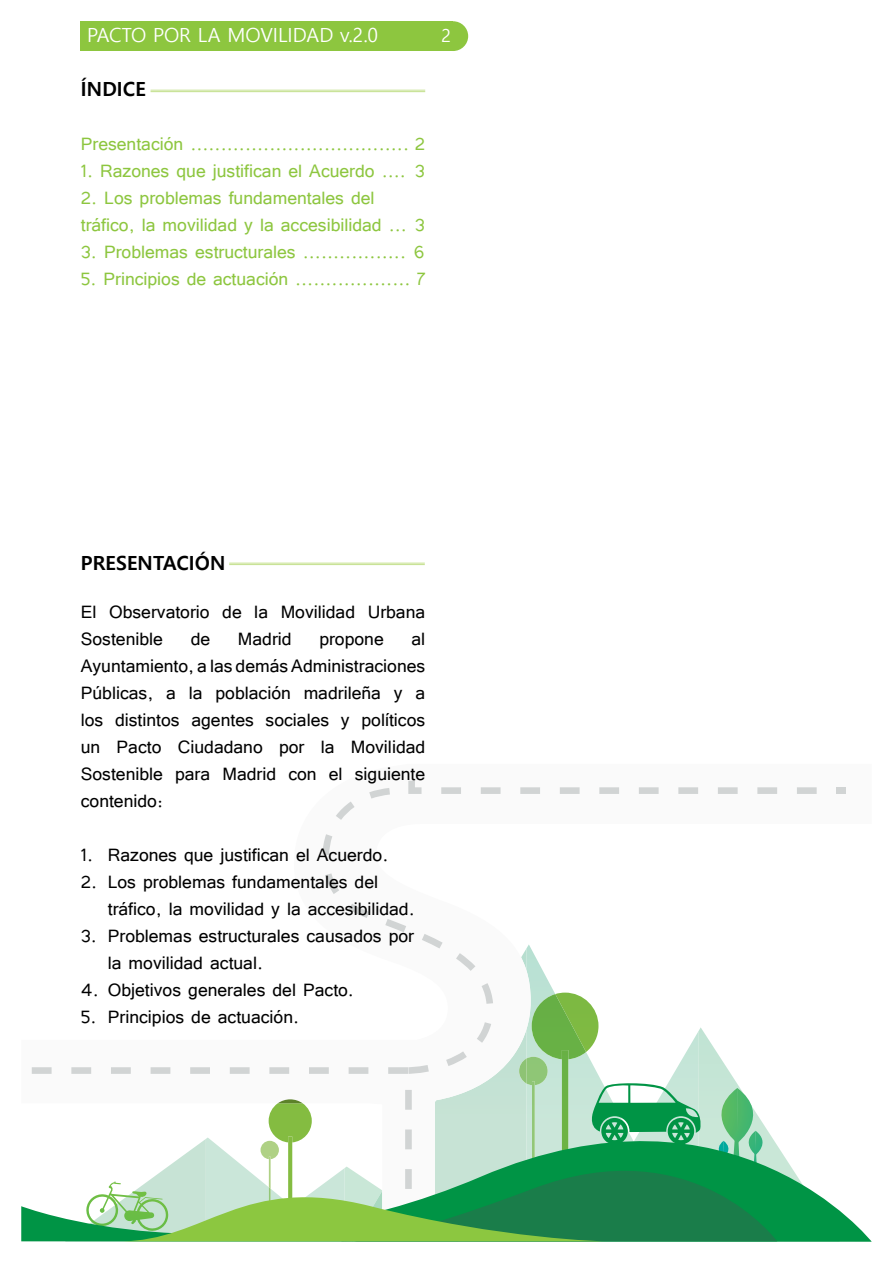
<style>
.page{position:relative;width:893px;height:1263px;background:#fff}
.page>*{position:absolute;margin:0;border:0;box-sizing:border-box;transform-origin:0 0}
.t1{font:22.5px/27px "Tunga";color:#000}
.t2{font:22.5px/27px "Tunga";color:#8dc63f}
.t3{font:19.5px "Malgun Gothic";color:#fff}
.t4{font:700 19.5px "Malgun Gothic";color:#000}
.t5{font:18px "Malgun Gothic";color:#fff}
</style>
<div class="page">
<div style="left:81px;top:21px;width:372px;height:30px;background:#8dc63f"></div>
<div style="left:438px;top:21px;width:30px;height:30px;background:#8dc63f;border-radius:50%"></div>
<svg style="left:408px;top:781px;width:13px;height:7px"></svg>
<svg style="left:441px;top:787px;width:376px;height:7px"></svg>
<div style="left:836px;top:787px;width:10px;height:7px;background:#d1d4d4"></div>
<svg style="left:322px;top:788px;width:171px;height:160px"></svg>
<svg style="left:21px;top:1068px;width:851px;height:174px"></svg>
<svg style="left:65px;top:948px;width:775px;height:294px"></svg>
<hr style="left:151px;top:89px;width:274px;height:3px;background:#a2ce4b">
<hr style="left:229px;top:562px;width:196px;height:3px;background:#a2ce4b">
<p class="t3" style="left:87px;top:24px;width:293px">PACTO POR LA MOVILIDAD v.2.0</p>
<p class="t5" style="left:441px;top:25px;width:11px">2</p>
<p class="t4" style="left:81px;top:77px;width:67px">ÍNDICE</p>
<p class="t2" style="left:81px;top:128px;width:346px">Presentación .................................... 2</p>
<p class="t2" style="left:81px;top:155px;width:346px">1. Razones que justifican el Acuerdo .... 3</p>
<p class="t2" style="left:81px;top:182px;width:346px">2. Los problemas fundamentales del tráfico, la movilidad y la accesibilidad ... 3</p>
<p class="t2" style="left:81px;top:236px;width:345px">3. Problemas estructurales ................. 6</p>
<p class="t2" style="left:81px;top:263px;width:346px">5. Principios de actuación ................... 7</p>
<p class="t4" style="left:81px;top:551px;width:59px">PRESENTACI</p>
<p class="t4" style="left:195px;top:551px;width:29px">ÓN</p>
<p class="t1" style="left:81px;top:597px;width:346px;text-align:justify">El Observatorio de la Movilidad Urbana Sostenible de Madrid propone al Ayuntamiento, a las demás Administraciones Públicas, a la población madrileña y a los distintos agentes sociales y políticos un Pacto Ciudadano por la Movilidad Sostenible para Madrid con el siguiente contenido:</p>
<p class="t1" style="left:81px;top:840px;width:309px">1. Razones que justifican el Acuerdo.</p>
<p class="t1" style="left:108px;top:867px;width:309px;text-indent:-27px">2. Los problemas fundamentales del tráfico, la movilidad y la accesibilidad.</p>
<p class="t1" style="left:108px;top:921px;width:308px;text-indent:-27px">3. Problemas estructurales causados por la movilidad actual.</p>
<p class="t1" style="left:81px;top:975px;width:275px">4. Objetivos generales del Pacto.</p>
<p class="t1" style="left:81px;top:1002px;width:220px">5. Principios de actuación.</p>
</div>
